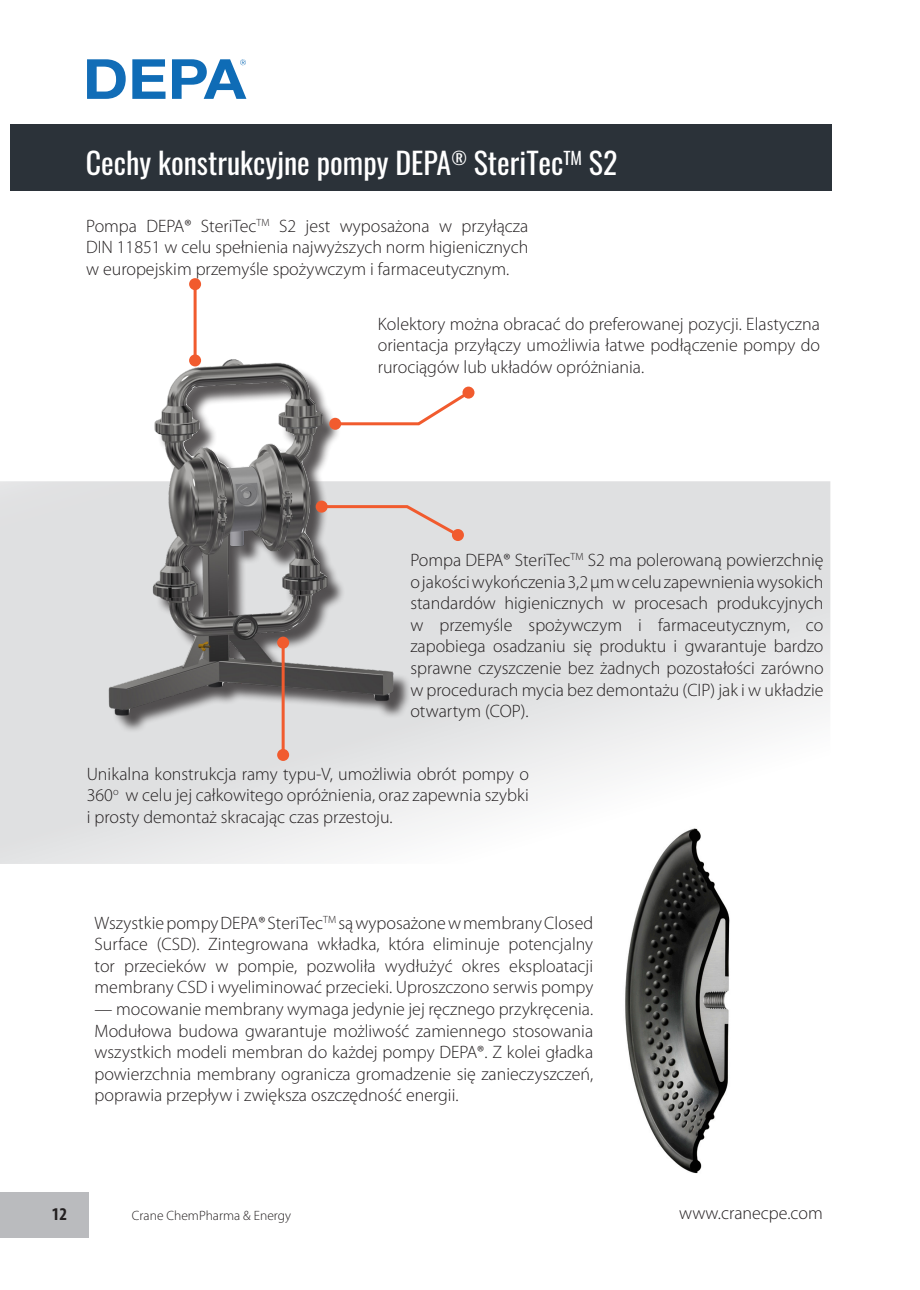
<style>
.page{position:relative;width:920px;height:1290px;background:#fff}
.page>*{position:absolute;margin:0;border:0;box-sizing:border-box;transform-origin:0 0}
.t1{font:30px "Oswald";color:#fff}
.t2{font:300 18px/21.6px "Myriad Pro";color:#231f20;text-align:justify}
.t3{font:700 condensed 18px "Myriad Pro";color:#231f20}
.t4{font:300 13.5px "Myriad Pro";color:#231f20}
</style>
<div class="page">
<div style="left:0;top:1192px;width:89px;height:46px;background:#babbbe"></div>
<div style="left:10px;top:124px;width:821px;height:66px;background:#2b3239"></div>
<svg style="left:87px;top:59px;width:39px;height:40px"></svg>
<svg style="left:132px;top:59px;width:33px;height:40px"></svg>
<svg style="left:172px;top:59px;width:74px;height:40px"></svg>
<svg style="left:0;top:481px;width:830px;height:383px;fill:#e1e1e2"></svg>
<img style="left:619px;top:821px;width:166px;height:353px">
<img style="left:66px;top:335px;width:378px;height:412px">
<hr style="left:282px;top:643px;width:3px;height:112px;background:#f15b2e">
<div style="left:277px;top:637px;width:12px;height:12px;background:#f15b2e;border-radius:50%"></div>
<div style="left:277px;top:749px;width:12px;height:12px;background:#f15b2e;border-radius:50%"></div>
<hr style="left:194px;top:284px;width:3px;height:76px;background:#f15b2e">
<div style="left:189px;top:278px;width:12px;height:12px;background:#f15b2e;border-radius:50%"></div>
<div style="left:189px;top:354px;width:12px;height:12px;background:#f15b2e;border-radius:50%"></div>
<svg style="left:319px;top:504px;width:143px;height:35px;background:#dfd3d1"></svg>
<div style="left:316px;top:501px;width:12px;height:12px;background:#f15b2e;border-radius:50%"></div>
<div style="left:452px;top:529px;width:12px;height:12px;background:#f15b2e;border-radius:50%"></div>
<svg style="left:332px;top:388px;width:141px;height:39px"></svg>
<div style="left:329px;top:418px;width:12px;height:12px;background:#f15b2e;border-radius:50%"></div>
<div style="left:462px;top:387px;width:12px;height:12px;background:#f15b2e;border-radius:50%"></div>
<p class="t1" style="left:86px;top:136px;width:533px">Cechy konstrukcyjne pompy DEPA<sup>®</sup> SteriTec<sup>TM</sup> S2</p>
<p class="t2" style="left:86px;top:215px;width:444px">Pompa DEPA® SteriTec<sup>TM</sup> S2 jest wyposażona w przyłącza DIN 11851 w celu spełnienia najwyższych norm higienicznych w europejskim przemyśle spożywczym i farmaceutycznym.</p>
<p class="t2" style="left:378px;top:313px;width:444px">Kolektory można obracać do preferowanej pozycji. Elastyczna orientacja przyłączy umożliwia łatwe podłączenie pompy do rurociągów lub układów opróżniania.</p>
<p class="t2" style="left:410px;top:549px;width:415px">Pompa DEPA® SteriTec<sup>TM</sup> S2 ma polerowaną powierzchnię ojakości wykończenia 3,2µm wcelu zapewnienia wysokich standardów higienicznych w procesach produkcyjnych w przemyśle spożywczym i farmaceutycznym, co zapobiega osadzaniu się produktu i gwarantuje bardzo sprawne czyszczenie bez żadnych pozostałości zarówno w procedurach mycia bez demontażu (CIP) jak i w układzie otwartym (COP).</p>
<p class="t2" style="left:87px;top:763px;width:444px">Unikalna konstrukcja ramy typu-V, umożliwia obrót pompy o 360<sup>o</sup> w celu jej całkowitego opróżnienia, oraz zapewnia szybki i prosty demontaż skracając czas przestoju.</p>
<p class="t2" style="left:95px;top:912px;width:500px">Wszystkie pompy DEPA® SteriTec<sup>TM</sup> są wyposażone wmembrany Closed Surface (CSD). Zintegrowana wkładka, która eliminuje potencjalny tor przecieków w pompie, pozwoliła wydłużyć okres eksploatacji membrany CSD i wyeliminować przecieki. Uproszczono serwis pompy</p>
<p class="t2" style="left:95px;top:998px;width:500px">— mocowanie membrany wymaga jedynie jej ręcznego przykręcenia.<br>Modułowa budowa gwarantuje możliwość zamiennego stosowania wszystkich modeli membran do każdej pompy DEPA®. Z kolei gładka powierzchnia membrany ogranicza gromadzenie się zanieczyszczeń, poprawia przepływ i zwiększa oszczędność energii.</p>
<p class="t3" style="left:52px;top:1204px;width:17px">12</p>
<p class="t4" style="left:132px;top:1208px;width:161px">Crane ChemPharma &amp; Energy</p>
<p class="t2" style="left:679px;top:1203px;width:145px">www.cranecpe.com</p>
</div>
